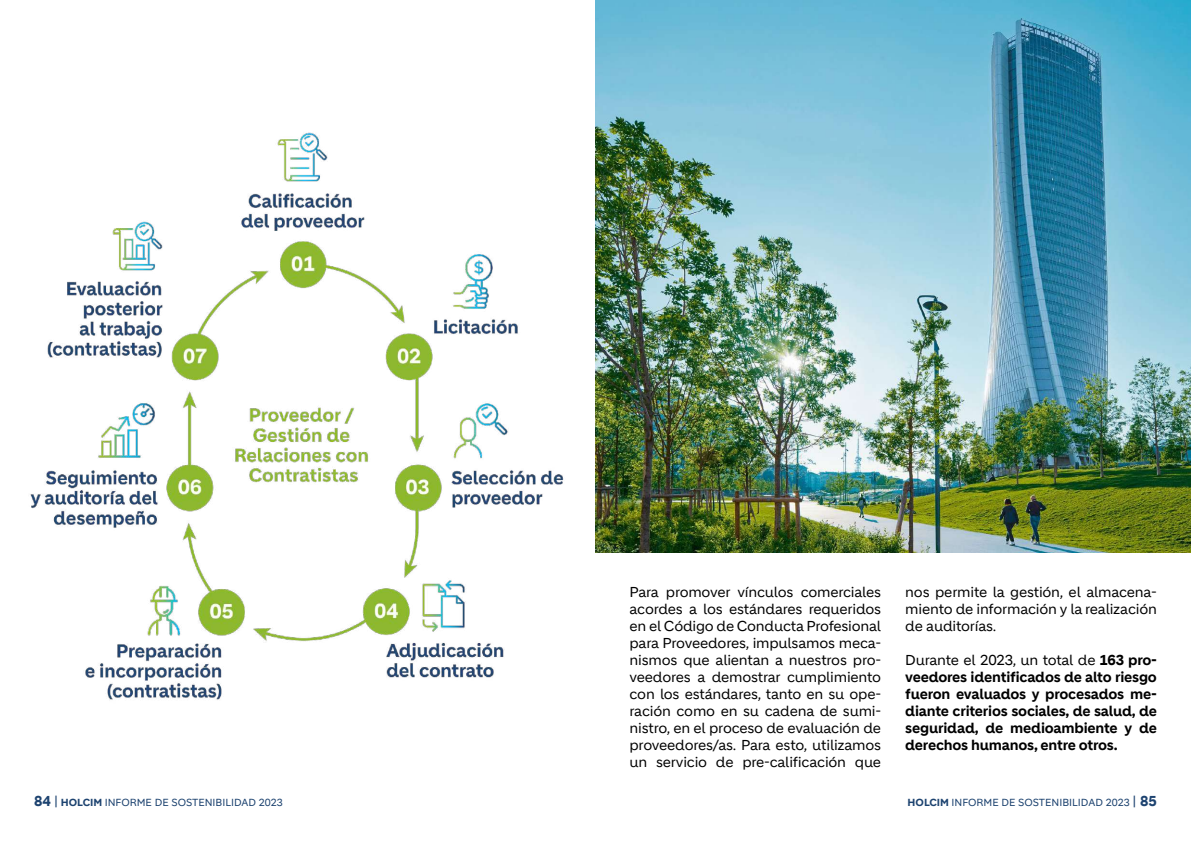
<style>
.page{position:relative;width:1191px;height:842px;background:#fff}
.page>*{position:absolute;margin:0;border:0;box-sizing:border-box;transform-origin:0 0}
.t1{font:14px/17px "Holcim";letter-spacing:-.015em;color:#000;text-align:justify}
.t2{font:700 14px/17px "Holcim";letter-spacing:-.015em;color:#000;text-align:justify}
.t3{font:10px "Holcim";color:#1d4370}
.s1{font-weight:400}
.s2{font-weight:700;font-size:14px}
.s3{font-size:14px}
.s4{font-weight:700}
</style>
<div class="page">
<img style="left:595px;top:0;width:596px;height:553px">
<img style="left:30px;top:132px;width:534px;height:568px">
<p class="t1" style="left:629px;top:584px;width:253px">Para promover vínculos comerciales acordes a los estándares requeridos en el Código de Conducta Profesional para Proveedores, impulsamos meca&shy;nismos que alientan a nuestros pro&shy;veedores a demostrar cumplimiento con los estándares, tanto en su ope&shy;ración como en su cadena de sumi&shy;nistro, en el proceso de evaluación de proveedores/as. Para esto, utilizamos un servicio de pre-calificación que</p>
<p class="t1" style="left:905px;top:584px;width:253px">nos permite la gestión, el almacena&shy;miento de información y la realización de auditorías.</p>
<p class="t2" style="left:905px;top:652px;width:253px"><span class="s1">Durante el 2023, un total de</span> 163 pro&shy;veedores identificados de alto riesgo fueron evaluados y procesados me&shy;diante criterios sociales, de salud, de seguridad, de medioambiente y de derechos humanos, entre otros.</p>
<p class="t3" style="left:34px;top:797px;width:250px"><span class="s2">84</span> <span class="s3">|</span> <span class="s4">HOLCIM</span> INFORME DE SOSTENIBILIDAD 2023</p>
<p class="t3" style="left:907px;top:797px;width:251px"><span class="s4">HOLCIM</span> INFORME DE SOSTENIBILIDAD 2023 <span class="s3">|</span> <span class="s2">85</span></p>
</div>
